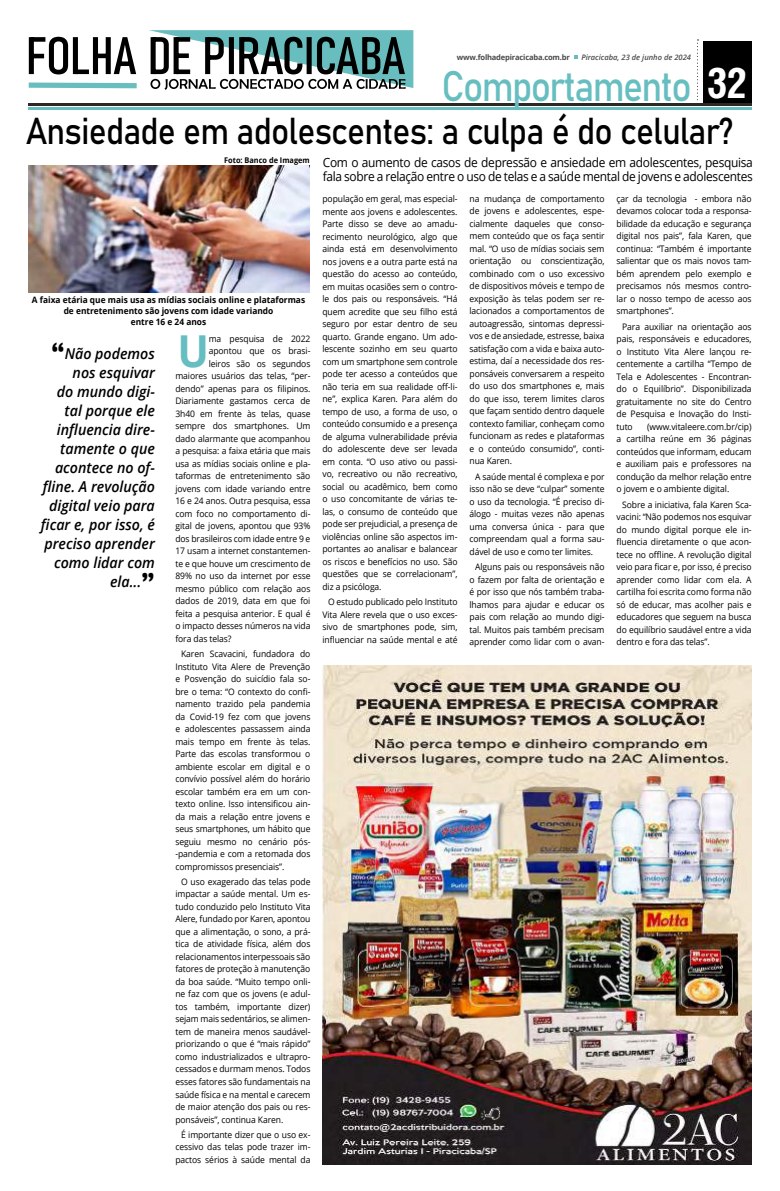
<style>
.page{position:relative;width:780px;height:1191px;background:#fff}
.page>*{position:absolute;margin:0;border:0;box-sizing:border-box;transform-origin:0 0}
.t1{font:700 44px "Open Sans";color:#67bec0;scale:.95 1}
.t2{font:42.1px "Bahnschrift";letter-spacing:-.045em;color:#67bec0;scale:.89 1}
.t3{font:37px "Bahnschrift";letter-spacing:-.025em;color:#000;scale:.91 1}
.t4{font:italic 600 15px/19px "Open Sans";color:#000;text-align:right;scale:.95 1}
.t5{font:12.7px/14.7px "Open Sans";letter-spacing:-.025em;color:#000;text-align:right;scale:.94 1}
.t6{font:9px/12.5px "Open Sans";letter-spacing:-.01em;color:#000;text-align:justify;scale:.95 1}
.t7{font:700 8.8px/10.8px "Open Sans";color:#000;text-align:center;scale:.95 1}
.t8{font:700 7.6px "Open Sans";letter-spacing:-.025em;color:#4a4948}
.t9{font:italic 600 7.6px "Open Sans";color:#4a4948}
.s1{font-family:"Arena Condensed";font-weight:700;font-size:40.6px;color:#fff}
.s2{font-family:"Britannic";font-weight:700;font-style:normal;font-size:30px}
</style>
<div class="page">
<div style="left:703px;top:41px;width:48px;height:65px;background:#000"></div>
<hr style="left:28px;top:107px;width:723px;height:2px;background:#67bec0">
<hr style="left:28px;top:103px;width:723px;height:3px;background:#2c2824">
<svg style="left:697px;top:39px;width:1px;height:62px"></svg>
<svg style="left:574px;top:55px;width:3px;height:4px"></svg>
<svg style="left:28px;top:30px;width:385px;height:60px"></svg>
<img style="left:28px;top:165px;width:282px;height:127px">
<img style="left:323px;top:665px;width:428px;height:499px">
<img style="left:478px;top:1101px;width:26px;height:25px">
<p class="t8" style="left:457px;top:52px;width:114px">www.folhadepiracicaba.com.br</p>
<p class="t9" style="left:581px;top:52px;width:111px">Piracicaba, 23 de junho de 2024</p>
<h2 class="t2" style="left:441px;top:55px;width:345px">Comportamento <span class="s1">32</span></h2>
<h3 class="t3" style="left:26px;top:103px;width:779px">Ansiedade em adolescentes: a culpa é do celular?</h3>
<h3 class="t5" style="left:224px;top:154px;width:564px"><sup>Foto:</sup> <sup>Banco</sup> <sup>de</sup> <sup>Imagem</sup> Com o aumento de casos de depressão e ansiedade em adolescentes, pesquisa fala sobre a relação entre o uso de telas e a saúde mental de jovens e adolescentes</h3>
<p class="t7" style="left:32px;top:294px;width:289px">A faixa etária que mais usa as mídias sociais online e plataformas de entretenimento são jovens com idade variando<br>entre 16 e 24 anos</p>
<h3 class="t4" style="left:41px;top:343px;width:121px"><span class="s2">“</span>Não podemos nos esquivar<br>do mundo digi&shy;tal porque ele influencia dire&shy;tamente o que acontece no of&shy;fline. A revolução digital veio para ficar e, por isso, é preciso aprender como lidar com ela...<span class="s2">”</span></h3>
<h1 class="t1" style="left:177px;top:319px;width:35px">U</h1>
<p class="t6" style="left:209px;top:332px;width:109px">ma pesquisa de 2022</p>
<p class="t6" style="left:209px;top:344px;width:109px">apontou que os brasi-</p>
<p class="t6" style="left:209px;top:357px;width:109px">leiros são os segundos</p>
<p class="t6" style="left:175px;top:369px;width:144px">maiores usuários das telas, “per-</p>
<p class="t6" style="left:175px;top:382px;width:144px">dendo” apenas para os filipinos.</p>
<p class="t6" style="left:175px;top:394px;width:144px">Diariamente gastamos cerca de</p>
<p class="t6" style="left:175px;top:407px;width:144px">3h40 em frente às telas, quase</p>
<p class="t6" style="left:175px;top:419px;width:144px">sempre dos smartphones. Um</p>
<p class="t6" style="left:175px;top:432px;width:144px">dado alarmante que acompanhou</p>
<p class="t6" style="left:175px;top:444px;width:144px">a pesquisa: a faixa etária que mais</p>
<p class="t6" style="left:175px;top:457px;width:144px">usa as mídias sociais online e pla-</p>
<p class="t6" style="left:175px;top:469px;width:144px">taformas de entretenimento são</p>
<p class="t6" style="left:175px;top:482px;width:144px">jovens com idade variando entre</p>
<p class="t6" style="left:175px;top:494px;width:144px">16 e 24 anos. Outra pesquisa, essa</p>
<p class="t6" style="left:175px;top:507px;width:144px">com foco no comportamento di-</p>
<p class="t6" style="left:175px;top:519px;width:144px">gital de jovens, apontou que 93%</p>
<p class="t6" style="left:175px;top:532px;width:144px">dos brasileiros com idade entre 9 e</p>
<p class="t6" style="left:175px;top:544px;width:144px">17 usam a internet constantemen-</p>
<p class="t6" style="left:175px;top:557px;width:144px">te e que houve um crescimento de</p>
<p class="t6" style="left:175px;top:569px;width:144px">89% no uso da internet por esse</p>
<p class="t6" style="left:175px;top:582px;width:144px">mesmo público com relação aos</p>
<p class="t6" style="left:175px;top:594px;width:144px">dados de 2019, data em que foi</p>
<p class="t6" style="left:175px;top:607px;width:144px">feita a pesquisa anterior. E qual é</p>
<p class="t6" style="left:175px;top:619px;width:144px">o impacto desses números na vida</p>
<p class="t6" style="left:175px;top:632px;width:61px">fora das telas?</p>
<p class="t6" style="left:175px;top:647px;width:144px;text-indent:6px">Karen Scavacini, fundadora do Instituto Vita Alere de Prevenção e Posvenção do suicídio fala so&shy;bre o tema: “O contexto do confi&shy;namento trazido pela pandemia da Covid-19 fez com que jovens e adolescentes passassem ainda mais tempo em frente às telas.<br>Parte das escolas transformou o ambiente escolar em digital e o convívio possível além do horário escolar também era em um con&shy;texto online. Isso intensificou ain&shy;da mais a relação entre jovens e seus smartphones, um hábito que seguiu mesmo no cenário pós--pandemia e com a retomada dos compromissos presenciais”.</p>
<p class="t6" style="left:175px;top:875px;width:144px;text-indent:6px">O uso exagerado das telas pode impactar a saúde mental. Um es&shy;tudo conduzido pelo Instituto Vita Alere, fundado por Karen, apontou que a alimentação, o sono, a prá&shy;tica de atividade física, além dos relacionamentos interpessoais são fatores de proteção à manutenção da boa saúde. “Muito tempo onli&shy;ne faz com que os jovens (e adul&shy;tos também, importante dizer) sejam mais sedentários, se alimen&shy;tem de maneira menos saudável&shy;priorizando o que é “mais rápido” como industrializados e ultrapro&shy;cessados e durmam menos. Todos esses fatores são fundamentais na saúde física e na mental e carecem de maior atenção dos pais ou res&shy;ponsáveis”, continua Karen.</p>
<p class="t6" style="left:175px;top:1128px;width:144px;text-indent:6px">É importante dizer que o uso ex&shy;cessivo das telas pode trazer im&shy;pactos sérios à saúde mental da</p>
<p class="t6" style="left:322px;top:193px;width:144px">população em geral, mas especial&shy;mente aos jovens e adolescentes.<br>Parte disso se deve ao amadu&shy;recimento neurológico, algo que ainda está em desenvolvimento nos jovens e a outra parte está na questão do acesso ao conteúdo, em muitas ocasiões sem o contro&shy;le dos pais ou responsáveis. “Há quem acredite que seu filho está seguro por estar dentro de seu quarto. Grande engano. Um ado&shy;lescente sozinho em seu quarto com um smartphone sem controle pode ter acesso a conteúdos que não teria em sua realidade off-li&shy;ne”, explica Karen. Para além do tempo de uso, a forma de uso, o conteúdo consumido e a presença de alguma vulnerabilidade prévia do adolescente deve ser levada em conta. “O uso ativo ou passi&shy;vo, recreativo ou não recreativo, social ou acadêmico, bem como o uso concomitante de várias te&shy;las, o consumo de conteúdo que pode ser prejudicial, a presença de violências online são aspectos im&shy;portantes ao analisar e balancear os riscos e benefícios no uso. São questões que se correlacionam”, diz a psicóloga.</p>
<p class="t6" style="left:322px;top:595px;width:144px;text-indent:6px">O estudo publicado pelo Instituto Vita Alere revela que o uso exces&shy;sivo de smartphones pode, sim, influenciar na saúde mental e até</p>
<p class="t6" style="left:469px;top:192px;width:144px">na mudança de comportamento de jovens e adolescentes, espe&shy;cialmente daqueles que conso&shy;mem conteúdo que os faça sentir mal. “O uso de mídias sociais sem orientação ou conscientização, combinado com o uso excessivo de dispositivos móveis e tempo de exposição às telas podem ser re&shy;lacionados a comportamentos de autoagressão, sintomas depressi&shy;vos e de ansiedade, estresse, baixa satisfação com a vida e baixa auto&shy;estima, daí a necessidade dos res&shy;ponsáveis conversarem a respeito do uso dos smartphones e, mais do que isso, terem limites claros que façam sentido dentro daquele contexto familiar, conheçam como funcionam as redes e plataformas e o conteúdo consumido”, conti&shy;nua Karen.</p>
<p class="t6" style="left:469px;top:470px;width:144px;text-indent:6px">A saúde mental é complexa e por isso não se deve “culpar” somente o uso da tecnologia. “É preciso di&shy;álogo - muitas vezes não apenas uma conversa única - para que compreendam qual a forma sau&shy;dável de uso e como ter limites.</p>
<p class="t6" style="left:469px;top:560px;width:144px;text-indent:6px">Alguns pais ou responsáveis não o fazem por falta de orientação e é por isso que nós também traba&shy;lhamos para ajudar e educar os pais com relação ao mundo digi&shy;tal. Muitos pais também precisam aprender como lidar com o avan-</p>
<p class="t6" style="left:616px;top:192px;width:144px">çar da tecnologia - embora não devamos colocar toda a responsa&shy;bilidade da educação e segurança digital nos pais”, fala Karen, que continua: “Também é importante salientar que os mais novos tam&shy;bém aprendem pelo exemplo e precisamos nós mesmos contro&shy;lar o nosso tempo de acesso aos smartphones”.</p>
<p class="t6" style="left:616px;top:320px;width:144px;text-indent:6px">Para auxiliar na orientação aos pais, responsáveis e educadores, o Instituto Vita Alere lançou re&shy;centemente a cartilha “Tempo de Tela e Adolescentes - Encontran&shy;do o Equilíbrio”. Disponibilizada gratuitamente no site do Centro de Pesquisa e Inovação do Insti&shy;tuto</p>
<p class="t6" style="left:616px;top:420px;width:144px;text-indent:30px">(www.vitaleere.com.br/cip) a cartilha reúne em 36 páginas conteúdos que informam, educam e auxiliam pais e professores na condução da melhor relação entre o jovem e o ambiente digital.</p>
<p class="t6" style="left:616px;top:498px;width:144px;text-indent:6px">Sobre a iniciativa, fala Karen Sca&shy;vacini: “Não podemos nos esquivar do mundo digital porque ele in&shy;fluencia diretamente o que acon&shy;tece no offline. A revolução digital veio para ficar e, por isso, é preciso aprender como lidar com ela. A cartilha foi escrita como forma não só de educar, mas acolher pais e educadores que seguem na busca do equilíbrio saudável entre a vida dentro e fora das telas”.</p>
</div>
